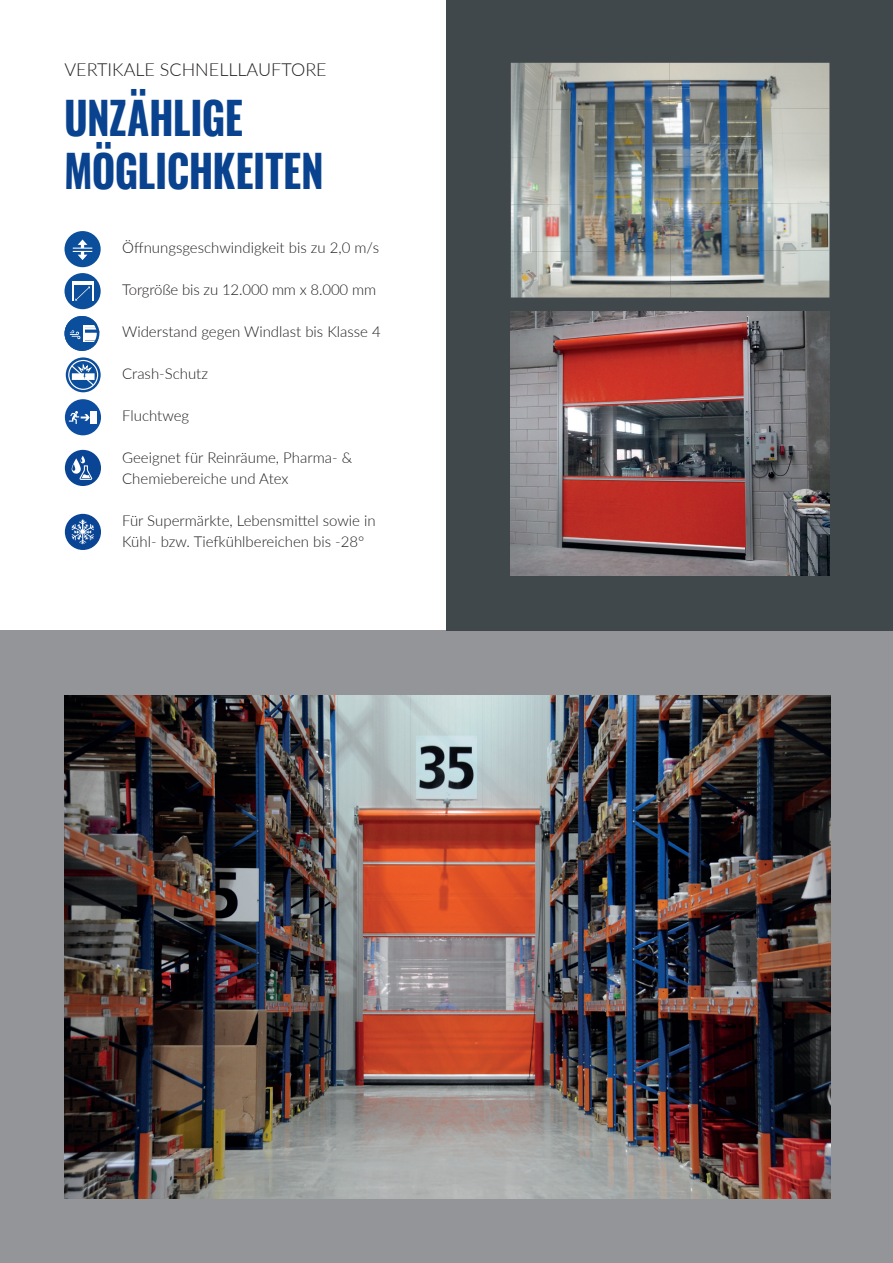
<style>
.page{position:relative;width:893px;height:1263px;background:#fff}
.page>*{position:absolute;margin:0;border:0;box-sizing:border-box;transform-origin:0 0}
.t1{font:700 44.55px/52.5px "Oswald";letter-spacing:-.015em;color:#09428e;scale:.91 1}
.t2{font:300 18px "Lato";color:#231f20}
.t3{font:300 15px/21px "Lato";color:#231f20}
</style>
<div class="page">
<div style="left:1px;top:630px;width:892px;height:633px;background:#939598"></div>
<div style="left:447px;top:0;width:446px;height:630px;background:#41484c"></div>
<img style="left:65px;top:695px;width:765px;height:503px">
<img style="left:511px;top:63px;width:318px;height:45px">
<img style="left:511px;top:108px;width:318px;height:95px">
<img style="left:511px;top:203px;width:318px;height:47px">
<img style="left:511px;top:250px;width:318px;height:47px">
<img style="left:511px;top:311px;width:318px;height:264px">
<div style="left:65px;top:273px;width:36px;height:36px;background:#0b4e9b;border-radius:50%"></div>
<hr style="left:72px;top:282px;width:21px;height:2px;background:#fff">
<svg style="left:72px;top:284px;width:21px;height:17px"></svg>
<div style="left:65px;top:231px;width:36px;height:36px;background:#0b4e9b;border-radius:50%"></div>
<svg style="left:73px;top:239px;width:19px;height:21px"></svg>
<svg style="left:65px;top:316px;width:35px;height:35px"></svg>
<div style="left:65px;top:450px;width:36px;height:36px;background:#094594;border-radius:50%"></div>
<svg style="left:72px;top:456px;width:21px;height:24px"></svg>
<div style="left:65px;top:514px;width:36px;height:36px;background:#094594;border-radius:50%"></div>
<svg style="left:71px;top:520px;width:23px;height:24px"></svg>
<svg style="left:66px;top:357px;width:35px;height:35px"></svg>
<div style="left:68px;top:360px;width:30px;height:30px;border:1px solid #fff;border-radius:50%"></div>
<svg style="left:65px;top:362px;width:30px;height:24px"></svg>
<div style="left:65px;top:399px;width:36px;height:36px;background:#0d4da1;border-radius:50%"></div>
<svg style="left:69px;top:411px;width:21px;height:13px"></svg>
<div style="left:91px;top:411px;width:6px;height:13px;background:#fff"></div>
<p class="t2" style="left:65px;top:57px;width:264px">VERTIKALE SCHNELLLAUFTORE</p>
<h1 class="t1" style="left:64px;top:88px;width:287px">UNZÄHLIGE<br>MÖGLICHKEITEN</h1>
<p class="t3" style="left:122px;top:237px;width:258px">Öffnungsgeschwindigkeit bis zu 2,0 m/s</p>
<p class="t3" style="left:122px;top:279px;width:255px">Torgröße bis zu 12.000 mm x 8.000 mm</p>
<p class="t3" style="left:122px;top:321px;width:260px">Widerstand gegen Windlast bis Klasse 4</p>
<p class="t3" style="left:122px;top:363px;width:87px">Crash-Schutz</p>
<p class="t3" style="left:122px;top:405px;width:69px">Fluchtweg</p>
<p class="t3" style="left:122px;top:447px;width:231px">Geeignet für Reinräume, Pharma- &amp;<br>Chemiebereiche und Atex</p>
<p class="t3" style="left:122px;top:510px;width:255px">Für Supermärkte, Lebensmittel sowie in<br>Kühl- bzw. Tiefkühlbereichen bis -28°</p>
</div>
